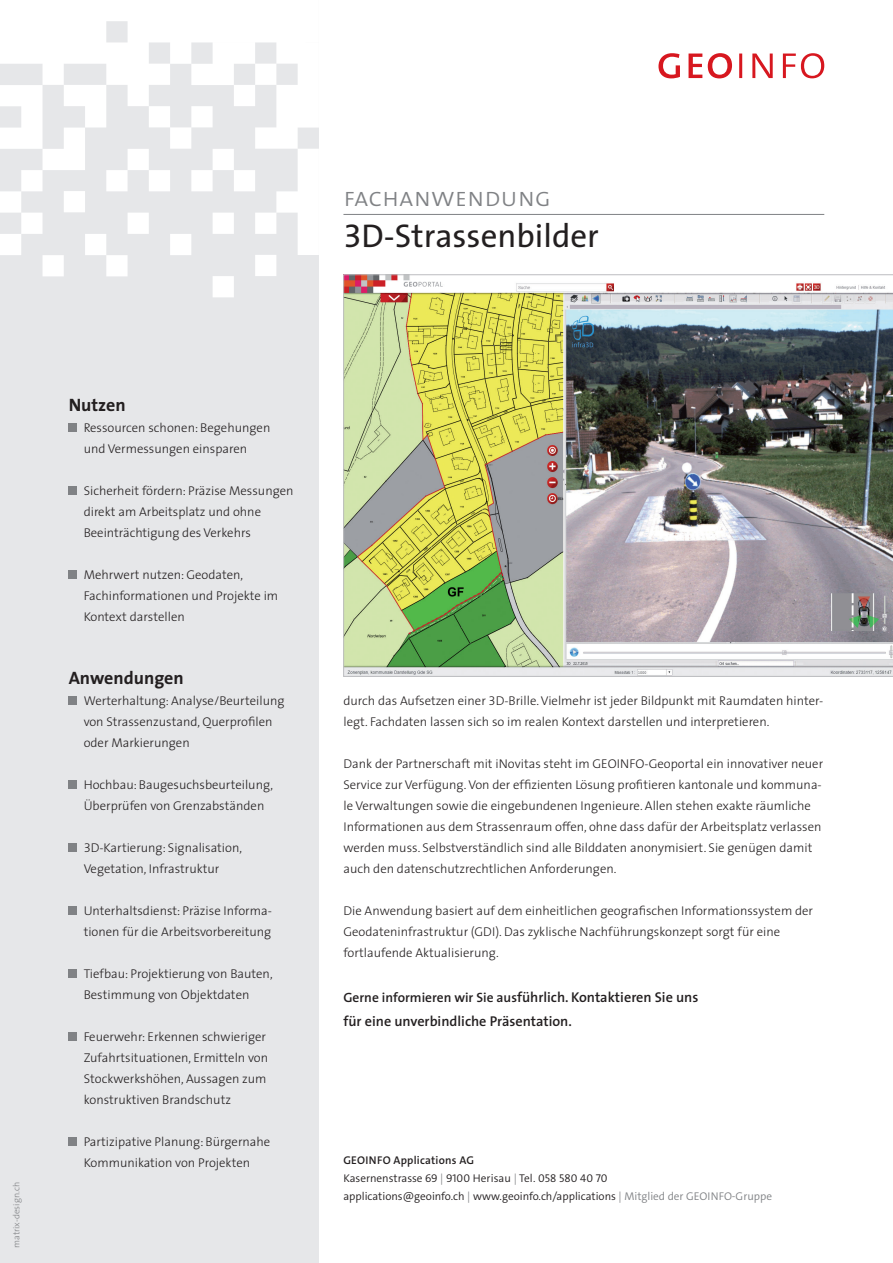
<style>
.page{position:relative;width:893px;height:1263px;background:#fff}
.page>*{position:absolute;margin:0;border:0;box-sizing:border-box;transform-origin:0 0}
.t1{font:33px "The Sans";color:#231f20}
.t2{font:27px "The Sans Light Caps";color:#808285}
.t3{font:700 18px "The Sans";color:#231f20}
.t4{font:600 14.25px/24px "The Sans";color:#231f20}
.t5{font:300 12.75px/21px "The Sans";color:#231f20}
.t6{font:300 11.25px/18px "The Sans C4 s";color:#231f20}
.t7{font:300 9px "The Sans";color:#808285}
.s1{font-family:"The Sans Expert"}
.s2{font-family:"The Sans Light Expert";font-weight:400}
.s3{font-size:13.5px}
.s4{font-weight:600}
.s5{color:#808285}
</style>
<div class="page">
<div style="left:0;top:0;width:319px;height:1263px;background:#e6e7e9"></div>
<svg style="left:0;top:0;width:319px;height:297px"></svg>
<svg style="left:658px;top:53px;width:166px;height:25px"></svg>
<img style="left:343px;top:275px;width:550px;height:401px">
<hr style="left:343px;top:214px;width:481px;height:1px;background:#808285">
<div style="left:69px;top:423px;width:8px;height:9px;background:#808285"></div>
<div style="left:69px;top:486px;width:8px;height:9px;background:#808285"></div>
<div style="left:69px;top:570px;width:8px;height:9px;background:#808285"></div>
<div style="left:69px;top:696px;width:8px;height:9px;background:#808285"></div>
<div style="left:69px;top:780px;width:8px;height:9px;background:#808285"></div>
<div style="left:69px;top:843px;width:8px;height:9px;background:#808285"></div>
<div style="left:69px;top:906px;width:8px;height:9px;background:#808285"></div>
<div style="left:69px;top:969px;width:8px;height:9px;background:#808285"></div>
<div style="left:69px;top:1032px;width:8px;height:9px;background:#808285"></div>
<div style="left:69px;top:1137px;width:8px;height:9px;background:#808285"></div>
<h2 class="t2" style="left:343px;top:180px;width:209px">fachanwendung</h2>
<h1 class="t1" style="left:343px;top:209px;width:257px"><span class="s1">3</span>D-Strassenbilder</h1>
<p class="t7" style="left:11px;top:1248px;width:67px;rotate:-90deg">matrix-design.ch</p>
<h3 class="t3" style="left:69px;top:393px;width:59px">Nutzen</h3>
<p class="t5" style="left:84px;top:417px;width:188px">Ressourcen schonen: Begehungen und Vermessungen einsparen</p>
<p class="t5" style="left:84px;top:480px;width:211px">Sicherheit fördern: Präzise Messungen direkt am Arbeitsplatz und ohne<br>Beeinträchtigung des Verkehrs</p>
<p class="t5" style="left:84px;top:564px;width:196px">Mehrwert nutzen: Geodaten,<br>Fachinformationen und Projekte im<br>Kontext darstellen</p>
<h3 class="t3" style="left:69px;top:666px;width:117px">Anwendungen</h3>
<p class="t5" style="left:84px;top:690px;width:202px">Werterhaltung: Analyse/Beurteilung von Strassenzustand, Querprofilen oder Markierungen</p>
<p class="t5" style="left:84px;top:774px;width:191px">Hochbau: Baugesuchsbeurteilung,<br>Überprüfen von Grenzabständen</p>
<p class="t5" style="left:84px;top:837px;width:160px"><span class="s2">3</span>D-Kartierung: Signalisation,<br>Vegetation, Infrastruktur</p>
<p class="t5" style="left:84px;top:900px;width:190px">Unterhaltsdienst: Präzise Informa&shy;tionen für die Arbeitsvorbereitung</p>
<p class="t5" style="left:84px;top:963px;width:190px">Tiefbau: Projektierung von Bauten,<br>Bestimmung von Objektdaten</p>
<p class="t5" style="left:84px;top:1026px;width:186px">Feuerwehr: Erkennen schwieriger<br>Zufahrtsituationen, Ermitteln von<br>Stockwerkshöhen, Aussagen zum konstruktiven Brandschutz</p>
<p class="t5" style="left:84px;top:1131px;width:188px">Partizipative Planung: Bürgernahe<br>Kommunikation von Projekten</p>
<p class="t5" style="left:343px;top:690px;width:481px">durch das Aufsetzen einer <span class="s2">3</span>D-Brille. Vielmehr ist jeder Bildpunkt mit Raumdaten hinter&shy;legt. Fachdaten lassen sich so im realen Kontext darstellen und interpretieren.</p>
<p class="t5" style="left:343px;top:753px;width:481px">Dank der Partnerschaft mit iNovitas steht im GEOINFO-Geoportal ein innovativer neuer Service zur Verfügung. Von der effizienten Lösung profitieren kantonale und kommuna&shy;le Verwaltungen sowie die eingebundenen Ingenieure. Allen stehen exakte räumliche Informationen aus dem Strassenraum offen, ohne dass dafür der Arbeitsplatz verlassen werden muss. Selbstverständlich sind alle Bilddaten anonymisiert. Sie genügen damit auch den datenschutzrechtlichen Anforderungen.</p>
<p class="t5" style="left:343px;top:900px;width:471px">Die Anwendung basiert auf dem einheitlichen geografischen Informationssystem der<br>Geodateninfrastruktur (GDI). Das zyklische Nachführungskonzept sorgt für eine fortlaufende Aktualisierung.</p>
<p class="t4" style="left:343px;top:985px;width:356px"><span class="s3">Gerne informieren wir Sie aus</span>führlich. Kontaktieren Sie uns für eine unverbindliche Präsentation.</p>
<p class="t6" style="left:343px;top:1151px;width:430px"><span class="s4">GEOINFO Applications AG<br></span>Kasernenstrasse 69 <span class="s5">|</span> 9100 Herisau <span class="s5">|</span> Tel. 058 580 40 70<br>applications@geoinfo.ch <span class="s5">|</span> www.geoinfo.ch/applications <span class="s5">| Mitglied der GEOINFO-Gruppe</span></p>
</div>
